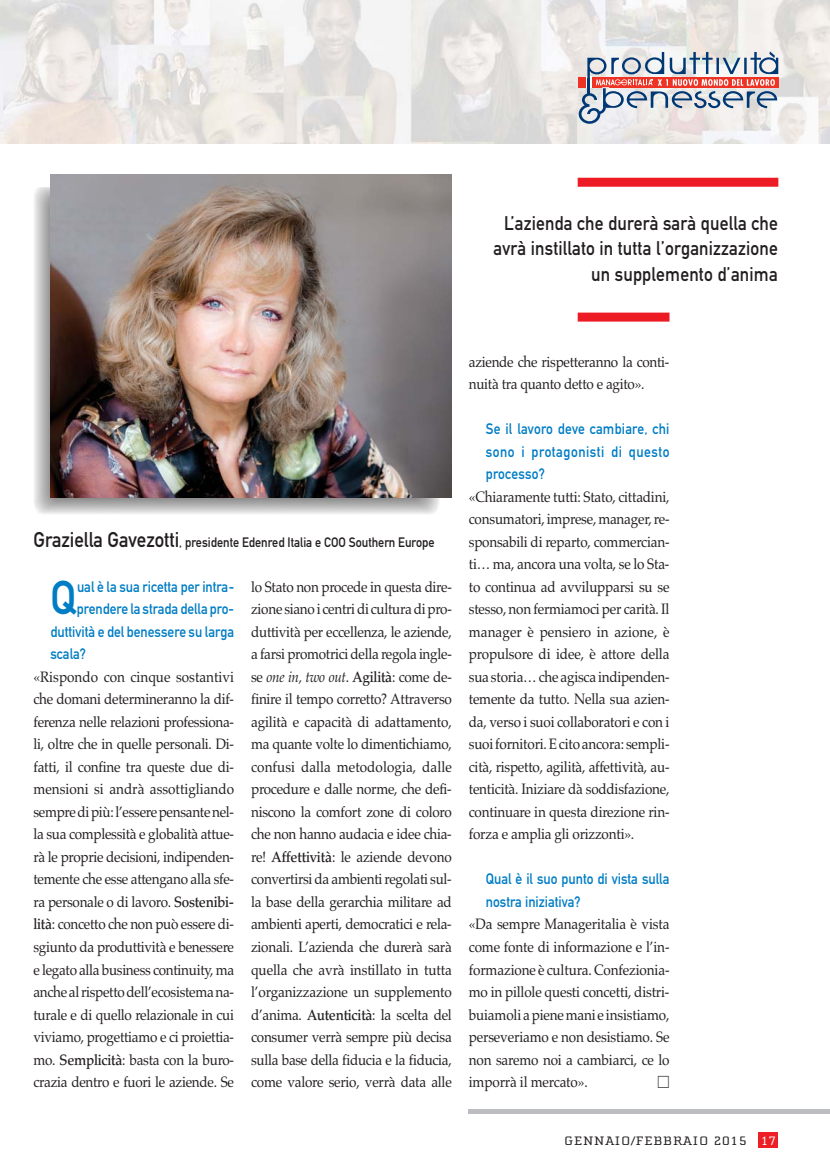
<style>
.page{position:relative;width:830px;height:1170px;background:#fff}
.page>*{position:absolute;margin:0;border:0;box-sizing:border-box;transform-origin:0 0}
.t1{font:46.65px "DIN Mittelschrift";color:#007dc5;scale:.9 1}
.t2{font:19.5px/25.5px "DIN Mittelschrift";letter-spacing:.01em;color:#231f20;text-align:right;scale:.9 1}
.t3{font:15px/22.5px "Palatino";letter-spacing:-.02em;color:#231f20;text-align:justify;scale:.9 1}
.t4{font:15px/22.5px "DIN Mittelschrift";color:#007dc5;text-align:justify;scale:.9 1}
.t5{font:15px "Universal Newswith Comm Pi";color:#231f20;scale:.9 1}
.t6{font:13.5px "DIN Mittelschrift";color:#231f20;scale:.9 1}
.t7{font:12.6px "Cholla Slab";letter-spacing:.05em;color:#231f20;scale:1.2 1}
.t8{font:12.6px "Cholla Slab";color:#fff;scale:1.2 1}
.s1{font-size:21px}
.s2{font-weight:500}
.s3{font-style:italic}
</style>
<div class="page">
<img style="left:0;top:0;width:829px;height:143px">
<div style="left:578px;top:77px;width:200px;height:10px;background:#ee3224"></div>
<svg style="left:578px;top:51px;width:199px;height:73px"></svg>
<div style="left:758px;top:1131px;width:20px;height:16px;background:#ed1e25"></div>
<hr style="left:468px;top:1109px;width:361px;height:4px;background:#bbbdc0">
<div style="left:577px;top:178px;width:201px;height:9px;background:#ed1c24"></div>
<div style="left:577px;top:312px;width:92px;height:9px;background:#ed1c24"></div>
<img style="left:34px;top:187px;width:405px;height:327px">
<img style="left:50px;top:175px;width:401px;height:322px">
<h2 class="t2" style="left:493px;top:212px;width:317px">L’azienda che durerà sarà quella che avrà instillato in tutta l’organizzazione un supplemento d’anima</h2>
<p class="t6" style="left:33px;top:537px;width:447px"><span class="s1">Graziella Gavezotti</span>, presidente Edenred Italia e COO Southern Europe</p>
<h1 class="t1" style="left:50px;top:581px;width:30px">Q</h1>
<p class="t4" style="left:77px;top:576px;width:176px">ual è la sua ricetta per intra-</p>
<p class="t4" style="left:77px;top:599px;width:176px">prendere la strada della pro-</p>
<p class="t4" style="left:50px;top:621px;width:205px">duttività e del benessere su larga</p>
<p class="t4" style="left:50px;top:644px;width:41px">scala?</p>
<p class="t3" style="left:33px;top:667px;width:224px">«Rispondo con cinque sostantivi che domani determineranno la dif&shy;ferenza nelle relazioni professiona&shy;li, oltre che in quelle personali. Di&shy;fatti, il confine tra queste due di&shy;mensioni si andrà assottigliando sempre di più: l’essere pensante nel&shy;la sua complessità e globalità attue&shy;rà le proprie decisioni, indipenden&shy;temente che esse attengano alla sfe&shy;ra personale o di lavoro. <span class="s2">Sostenibi&shy;lità</span>: concetto che non può essere di&shy;sgiunto da produttività e benessere e legato alla business continuity, ma anche al rispetto dell’ecosistema na&shy;turale e di quello relazionale in cui viviamo, progettiamo e ci proiettia&shy;mo. <span class="s2">Semplicità</span>: basta con la buro&shy;crazia dentro e fuori le aziende. Se</p>
<p class="t3" style="left:251px;top:577px;width:224px">lo Stato non procede in questa dire&shy;zione siano i centri di cultura di pro&shy;duttività per eccellenza, le aziende, a farsi promotrici della regola ingle&shy;se <span class="s3">one in, two out</span>. <span class="s2">Agilità</span>: come de&shy;finire il tempo corretto? Attraverso agilità e capacità di adattamento, ma quante volte lo dimentichiamo, confusi dalla metodologia, dalle procedure e dalle norme, che defi&shy;niscono la comfort zone di coloro che non hanno audacia e idee chia&shy;re! <span class="s2">Affettività</span>: le aziende devono convertirsi da ambienti regolati sul&shy;la base della gerarchia militare ad ambienti aperti, democratici e rela&shy;zionali. L’azienda che durerà sarà quella che avrà instillato in tutta l’organizzazione un supplemento d’anima. <span class="s2">Autenticità</span>: la scelta del consumer verrà sempre più decisa sulla base della fiducia e la fiducia, come valore serio, verrà data alle</p>
<p class="t3" style="left:468px;top:352px;width:224px">aziende che rispetteranno la conti&shy;nuità tra quanto detto e agito».</p>
<p class="t4" style="left:485px;top:419px;width:205px">Se il lavoro deve cambiare, chi sono i protagonisti di questo processo?</p>
<p class="t3" style="left:468px;top:487px;width:224px">«Chiaramente tutti: Stato, cittadini, consumatori, imprese, manager, re&shy;sponsabili di reparto, commercian&shy;ti… ma, ancora una volta, se lo Sta&shy;to continua ad avvilupparsi su se stesso, non fermiamoci per carità. Il manager è pensiero in azione, è propulsore di idee, è attore della sua storia… che agisca indipenden&shy;temente da tutto. Nella sua azien&shy;da, verso i suoi collaboratori e con i suoi fornitori. E cito ancora: sempli&shy;cità, rispetto, agilità, affettività, au&shy;tenticità. Iniziare dà soddisfazione, continuare in questa direzione rin&shy;forza e amplia gli orizzonti».</p>
<p class="t4" style="left:485px;top:869px;width:205px">Qual è il suo punto di vista sulla nostra iniziativa?</p>
<p class="t3" style="left:468px;top:914px;width:224px">«Da sempre Manageritalia è vista come fonte di informazione e l’in&shy;formazione è cultura. Confezionia&shy;mo in pillole questi concetti, distri&shy;buiamoli a piene mani e insistiamo, perseveriamo e non desistiamo. Se non saremo noi a cambiarci, ce lo imporrà il mercato».</p>
<p class="t5" style="left:657px;top:1075px;width:15px">-</p>
<p class="t7" style="left:564px;top:1135px;width:153px">GENNAIO/FEBBRAIO 2015</p>
<p class="t8" style="left:760px;top:1135px;width:14px">17</p>
</div>
